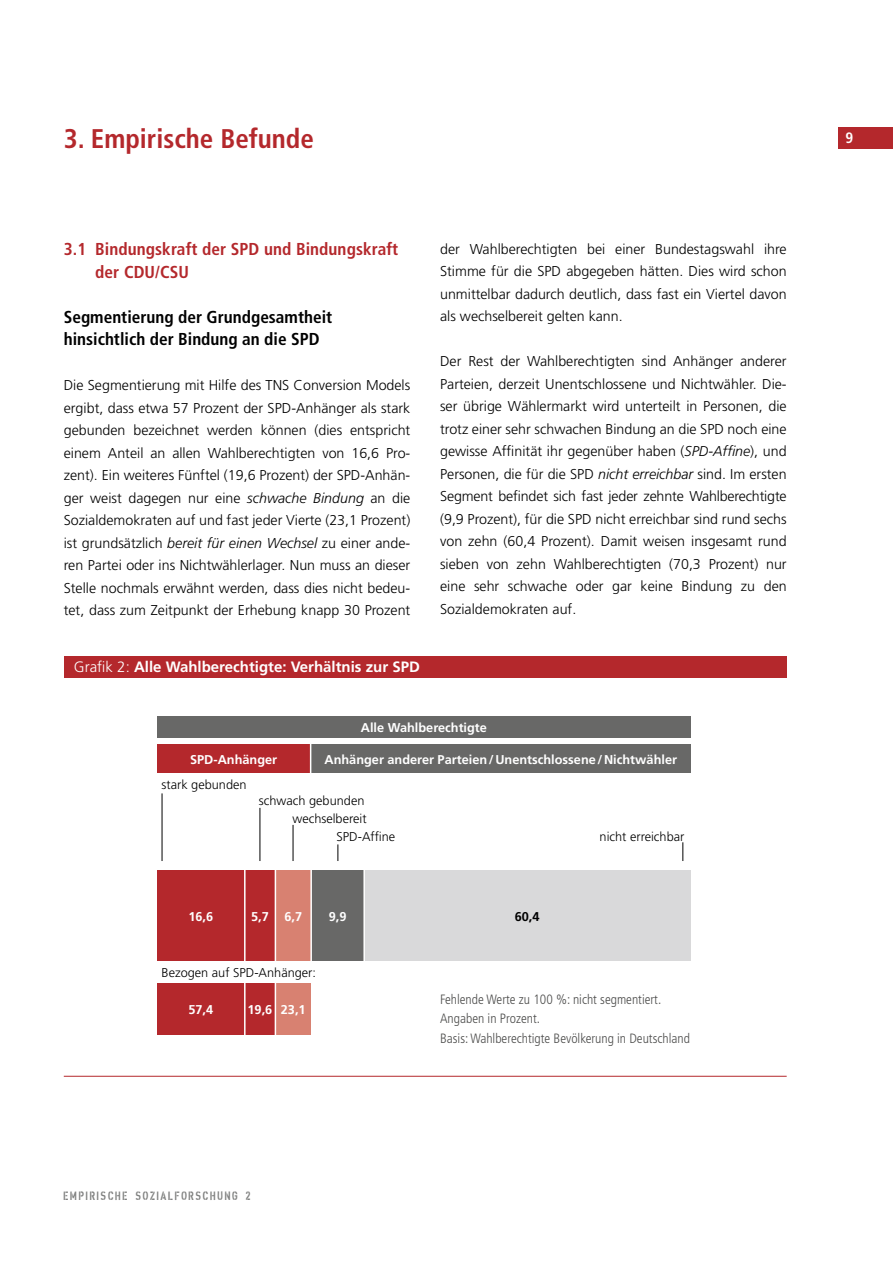
<style>
.page{position:relative;width:893px;height:1263px;background:#fff}
.page>*{position:absolute;margin:0;border:0;box-sizing:border-box;transform-origin:0 0}
.t1{font:700 condensed 27px "Frutiger";color:#b4282c}
.t2{font:700 condensed 17.25px/22.5px "Frutiger";color:#000}
.t3{font:700 condensed 17.25px/22.5px "Frutiger";letter-spacing:.005em;color:#b4282c}
.t4{font:700 15px "Frutiger";color:#fff}
.t5{font:700 condensed 15px "Frutiger";color:#fff}
.t6{font:300 14.25px/22.5px "Frutiger";color:#000;text-align:justify}
.t7{font:300 condensed 13.5px/19.5px "Frutiger";color:#4e4e4d}
.t8{font:700 12.75px "Frutiger";color:#fff}
.t9{font:300 12.75px "Frutiger";color:#000}
.t10{font:700 12.75px "Frutiger";color:#000}
.t11{font:12px "XXIISTRAIGHT ARMY";letter-spacing:.12em;color:#818281}
.s1{font-style:italic}
.s2{font-weight:300}
</style>
<div class="page">
<div style="left:838px;top:128px;width:55px;height:21px;background:#b4282c"></div>
<hr style="left:64px;top:1076px;width:723px;height:1px;background:#b4282c">
<div style="left:64px;top:657px;width:723px;height:21px;background:#b4282c"></div>
<div style="left:157px;top:716px;width:534px;height:21px;background:#686867"></div>
<div style="left:157px;top:744px;width:157px;height:29px;background:#b4282c"></div>
<div style="left:157px;top:871px;width:88px;height:90px;background:#b4282c"></div>
<div style="left:157px;top:984px;width:88px;height:51px;background:#b4282c"></div>
<div style="left:245px;top:871px;width:30px;height:90px;background:#b4282c"></div>
<div style="left:245px;top:984px;width:30px;height:51px;background:#b4282c"></div>
<div style="left:311px;top:744px;width:380px;height:29px;background:#686867"></div>
<hr style="left:310px;top:743px;width:1px;height:34px;background:#fff">
<div style="left:275px;top:871px;width:36px;height:90px;background:#d88171"></div>
<div style="left:275px;top:984px;width:36px;height:51px;background:#d88171"></div>
<div style="left:311px;top:871px;width:53px;height:90px;background:#686867"></div>
<div style="left:364px;top:871px;width:327px;height:90px;background:#d9d9da"></div>
<hr style="left:275px;top:870px;width:1px;height:92px;background:#fff">
<hr style="left:275px;top:982px;width:1px;height:55px;background:#fff">
<hr style="left:244px;top:870px;width:2px;height:92px;background:#fff">
<hr style="left:244px;top:982px;width:2px;height:55px;background:#fff">
<hr style="left:310px;top:870px;width:2px;height:91px;background:#fff">
<hr style="left:363px;top:870px;width:2px;height:92px;background:#fff">
<hr style="left:162px;top:793px;width:1px;height:68px;background:#000">
<hr style="left:260px;top:808px;width:1px;height:53px;background:#000">
<hr style="left:293px;top:825px;width:1px;height:36px;background:#000">
<svg style="left:337px;top:844px;width:1px;height:17px"></svg>
<svg style="left:682px;top:842px;width:1px;height:19px"></svg>
<h1 class="t1" style="left:64px;top:122px;width:252px">3. Empirische Befunde</h1>
<p class="t3" style="left:95px;top:238px;width:305px;text-indent:-31px">3.1 Bindungskraft der SPD und Bindungskraft der CDU/CSU</p>
<p class="t2" style="left:64px;top:306px;width:270px">Segmentierung der Grundgesamtheit hinsichtlich der Bindung an die SPD</p>
<p class="t6" style="left:64px;top:374px;width:348px">Die Segmentierung mit Hilfe des TNS Conversion Models ergibt, dass etwa 57 Prozent der SPD-Anhänger als stark gebunden bezeichnet werden können (dies entspricht einem Anteil an allen Wahlberechtigten von 16,6 Pro&shy;zent). Ein weiteres Fünftel (19,6 Prozent) der SPD-Anhän&shy;ger weist dagegen nur eine <span class="s1">schwache Bindung</span> an die Sozialdemokraten auf und fast jeder Vierte (23,1 Prozent) ist grundsätzlich <span class="s1">bereit für einen Wechsel</span> zu einer ande&shy;ren Partei oder ins Nichtwählerlager. Nun muss an dieser Stelle nochmals erwähnt werden, dass dies nicht bedeu&shy;tet, dass zum Zeitpunkt der Erhebung knapp 30 Prozent</p>
<p class="t4" style="left:74px;top:658px;width:347px"><span class="s2">Grafik 2:</span> Alle Wahlberechtigte: Verhältnis zur SPD</p>
<p class="t6" style="left:440px;top:237px;width:348px">der Wahlberechtigten bei einer Bundestagswahl ihre Stimme für die SPD abgegeben hätten. Dies wird schon unmittelbar dadurch deutlich, dass fast ein Viertel davon als wechselbereit gelten kann.</p>
<p class="t6" style="left:440px;top:350px;width:348px">Der Rest der Wahlberechtigten sind Anhänger anderer Parteien, derzeit Unentschlossene und Nichtwähler. Die&shy;ser übrige Wählermarkt wird unterteilt in Personen, die trotz einer sehr schwachen Bindung an die SPD noch eine gewisse Affinität ihr gegenüber haben (<span class="s1">SPD-Affine</span>), und Personen, die für die SPD <span class="s1">nicht erreichbar</span> sind. Im ersten Segment befindet sich fast jeder zehnte Wahlberechtigte (9,9 Prozent), für die SPD nicht erreichbar sind rund sechs von zehn (60,4 Prozent). Damit weisen insgesamt rund sieben von zehn Wahlberechtigten (70,3 Prozent) nur eine sehr schwache oder gar keine Bindung zu den Sozialdemokraten auf.</p>
<p class="t8" style="left:190px;top:752px;width:89px">SPD-Anhänger</p>
<p class="t9" style="left:162px;top:778px;width:87px">stark gebunden</p>
<p class="t8" style="left:361px;top:720px;width:128px">Alle Wahlberechtigte</p>
<p class="t8" style="left:324px;top:752px;width:354px">Anhänger anderer Parteien/Unentschlossene/Nichtwähler</p>
<p class="t8" style="left:188px;top:909px;width:26px">16,6</p>
<p class="t9" style="left:259px;top:793px;width:107px">schwach gebunden</p>
<p class="t9" style="left:292px;top:811px;width:76px">wechselbereit</p>
<p class="t9" style="left:336px;top:829px;width:60px">SPD-Affine</p>
<p class="t9" style="left:600px;top:829px;width:86px">nicht erreichbar</p>
<p class="t8" style="left:251px;top:909px;width:19px">5,7</p>
<p class="t8" style="left:284px;top:909px;width:19px">6,7</p>
<p class="t8" style="left:329px;top:909px;width:19px">9,9</p>
<p class="t10" style="left:515px;top:909px;width:26px">60,4</p>
<p class="t9" style="left:162px;top:965px;width:156px">Bezogen auf SPD-Anhänger:</p>
<p class="t8" style="left:188px;top:1002px;width:26px">57,4</p>
<p class="t8" style="left:248px;top:1002px;width:26px">19,6</p>
<p class="t8" style="left:281px;top:1002px;width:26px">23,1</p>
<p class="t11" style="left:64px;top:1188px;width:189px">EMPIRISCHE SOZIALFORSCHUNG 2</p>
<p class="t7" style="left:440px;top:989px;width:251px">Fehlende Werte zu 100 %: nicht segmentiert.<br>Angaben in Prozent.<br>Basis: Wahlberechtigte Bevölkerung in Deutschland</p>
<p class="t5" style="left:846px;top:129px;width:9px">9</p>
</div>
